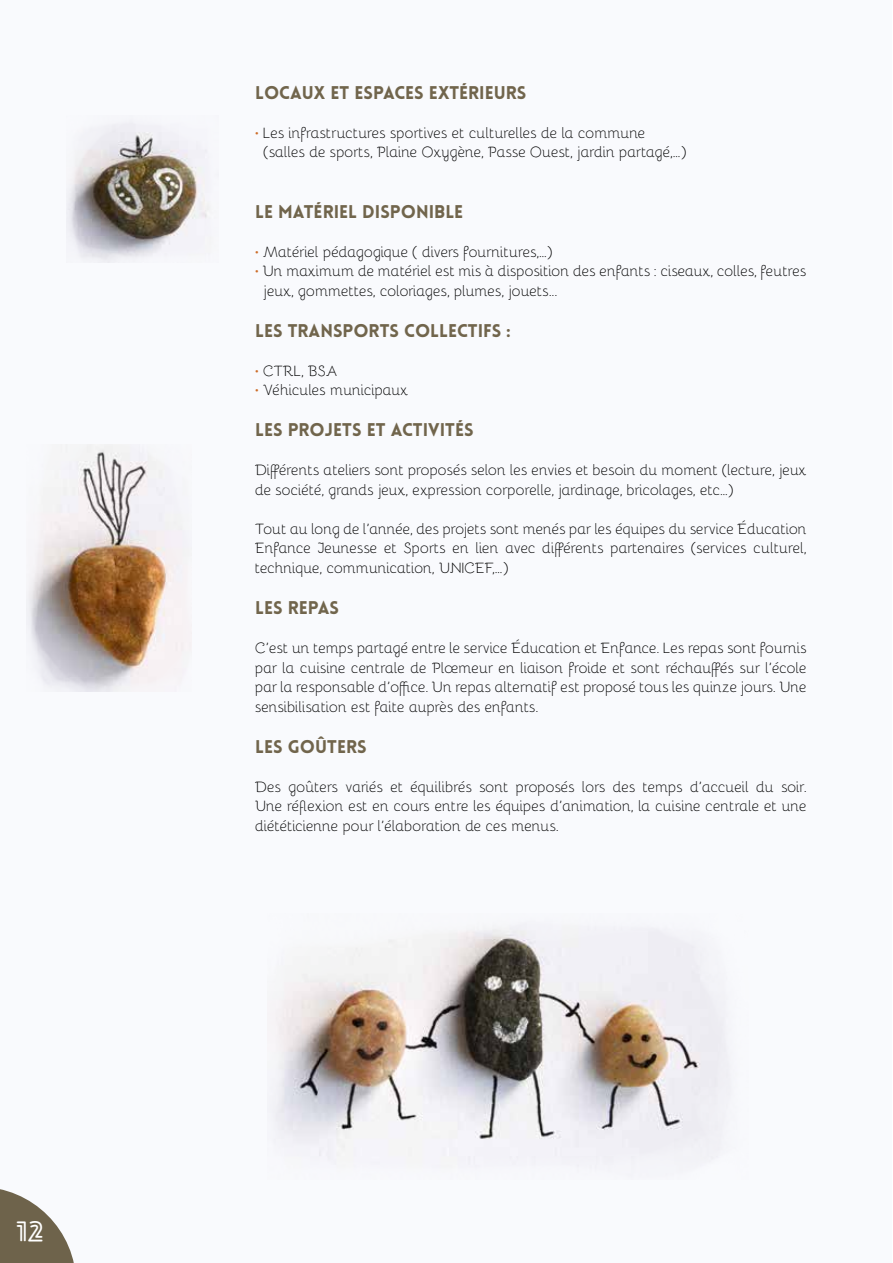
<style>
.page{position:relative;width:893px;height:1263px;background:#fff}
.page>*{position:absolute;margin:0;border:0;box-sizing:border-box;transform-origin:0 0}
.t1{font:700 27px "Lovelo Line";color:#fff}
.t2{font:900 18px "Lovelo";color:#71654c}
.t3{font:300 15px/19.5px "Bellota";letter-spacing:-.01em;color:#000}
.s1{color:#cd6c27}
</style>
<div class="page">
<div style="left:0;top:0;width:892px;height:1263px;background:#f9fafd"></div>
<svg style="left:0;top:1189px;width:74px;height:74px"></svg>
<img style="left:275px;top:927px;width:454px;height:239px">
<img style="left:67px;top:123px;width:143px;height:140px">
<img style="left:29px;top:444px;width:163px;height:248px">
<h1 class="t1" style="left:16px;top:1215px;width:29px">12</h1>
<p class="t2" style="left:255px;top:81px;width:273px">LOCAUX ET ESPACES EXTÉRIEURS</p>
<p class="t3" style="left:264px;top:122px;width:424px;text-indent:-9px"><span class="s1">•</span> Les infrastructures sportives et culturelles de la commune (salles de sports, Plaine Oxygène, Passe Ouest, jardin partagé,…)</p>
<p class="t2" style="left:255px;top:200px;width:210px">LE MATÉRIEL DISPONIBLE</p>
<p class="t3" style="left:255px;top:241px;width:299px"><span class="s1">•</span> Matériel pédagogique ( divers fournitures,…)</p>
<p class="t3" style="left:264px;top:260px;width:545px;text-indent:-9px"><span class="s1">•</span> Un maximum de matériel est mis à disposition des enfants : ciseaux, colles, feutres jeux, gommettes, coloriages, plumes, jouets...</p>
<p class="t2" style="left:255px;top:319px;width:257px">LES TRANSPORTS COLLECTIFS :</p>
<p class="t3" style="left:255px;top:360px;width:84px"><span class="s1">•</span> CTRL, BSA</p>
<p class="t3" style="left:255px;top:379px;width:155px"><span class="s1">•</span> Véhicules municipaux</p>
<p class="t2" style="left:255px;top:419px;width:220px">LES PROJETS ET ACTIVITÉS</p>
<p class="t3" style="left:255px;top:460px;width:553px">Différents ateliers sont proposés selon les envies et besoin du moment (lecture, jeux de société, grands jeux, expression corporelle, jardinage, bricolages, etc…)</p>
<p class="t3" style="left:255px;top:518px;width:553px;text-align:justify">Tout au long de l’année, des projets sont menés par les équipes du service Éducation Enfance Jeunesse et Sports en lien avec différents partenaires (services culturel, technique, communication, UNICEF,…)</p>
<p class="t2" style="left:255px;top:596px;width:85px">LES REPAS</p>
<p class="t3" style="left:255px;top:637px;width:553px;text-align:justify">C’est un temps partagé entre le service Éducation et Enfance. Les repas sont fournis par la cuisine centrale de Plœmeur en liaison froide et sont réchauffés sur l’école par la responsable d’office. Un repas alternatif est proposé tous les quinze jours. Une sensibilisation est faite auprès des enfants.</p>
<p class="t2" style="left:255px;top:735px;width:113px">LES GOÛTERS</p>
<p class="t3" style="left:255px;top:776px;width:553px;text-align:justify">Des goûters variés et équilibrés sont proposés lors des temps d’accueil du soir.<br>Une réflexion est en cours entre les équipes d’animation, la cuisine centrale et une diététicienne pour l’élaboration de ces menus.</p>
</div>
